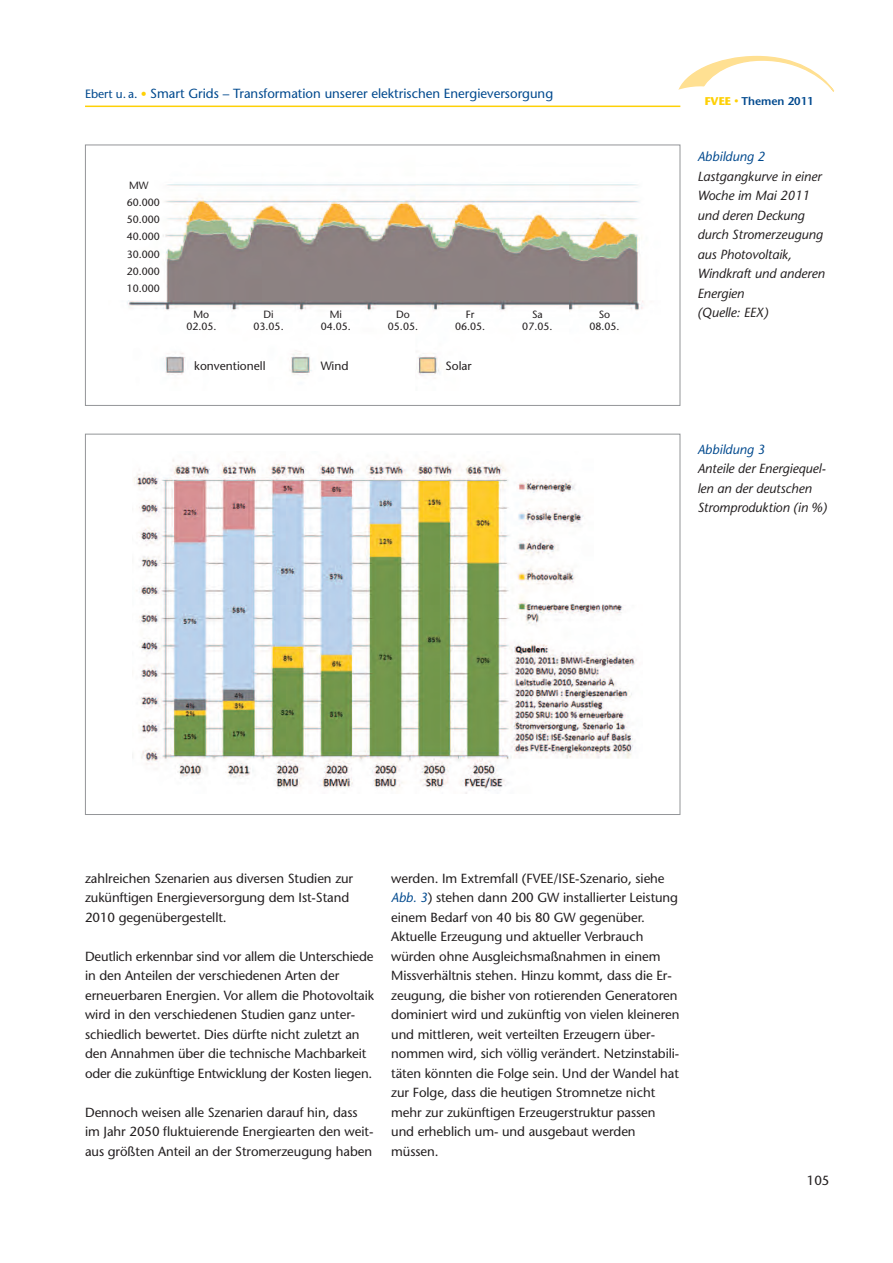
<style>
.page{position:relative;width:893px;height:1263px;background:#fff}
.page>*{position:absolute;margin:0;border:0;box-sizing:border-box;transform-origin:0 0}
.t1{font:13.2px/19.5px "Stone Sans";letter-spacing:-.005em;color:#231f20}
.t2{font:italic 13.2px/19.5px "Stone Sans";letter-spacing:-.005em;color:#231f20}
.t3{font:13.2px "Stone Sans";color:#01498e}
.t4{font:12px "Stone Sans";color:#231f20}
.t5{font:600 11.25px "Stone Sans";color:#01498e}
.t6{font:10.5px/17.1px "Stone Sans";color:#231f20}
.s1{font-size:12px}
.s2{font-size:12px;color:#fed006}
.s3{font-weight:700;color:#fed006}
.s4{font-weight:700;font-size:9px;color:#fed006}
.s5{color:#01498e}
.s6{font-style:italic;color:#01498e}
</style>
<div class="page">
<img style="left:134px;top:460px;width:503px;height:333px">
<img style="left:127px;top:184px;width:517px;height:195px">
<div style="left:85px;top:145px;width:595px;height:261px;border:1px solid #939598"></div>
<hr style="left:85px;top:106px;width:595px;height:1px;background:#fed006">
<svg style="left:678px;top:55px;width:156px;height:37px"></svg>
<p class="t3" style="left:85px;top:89px;width:470px"><span class="s1">Ebert u. a.</span> <span class="s2">•</span> Smart Grids – Transformation unserer elektrischen Energieversorgung</p>
<p class="t6" style="left:127px;top:178px;width:35px">MW<br>60.000<br>50.000<br>40.000<br>30.000<br>20.000<br>10.000</p>
<p class="t6" style="left:194px;top:306px;width:17px">Mo</p>
<p class="t6" style="left:263px;top:306px;width:12px">Di</p>
<p class="t6" style="left:330px;top:306px;width:14px">Mi</p>
<p class="t6" style="left:396px;top:306px;width:15px">Do</p>
<p class="t6" style="left:466px;top:306px;width:10px">Fr</p>
<p class="t6" style="left:532px;top:306px;width:12px">Sa</p>
<p class="t6" style="left:599px;top:306px;width:13px">So</p>
<p class="t6" style="left:186px;top:318px;width:32px">02.05.</p>
<p class="t6" style="left:254px;top:318px;width:32px">03.05.</p>
<p class="t6" style="left:321px;top:318px;width:32px">04.05.</p>
<p class="t6" style="left:388px;top:318px;width:32px">05.05.</p>
<p class="t6" style="left:455px;top:318px;width:32px">06.05.</p>
<p class="t6" style="left:522px;top:318px;width:32px">07.05.</p>
<p class="t6" style="left:589px;top:318px;width:32px">08.05.</p>
<p class="t4" style="left:194px;top:361px;width:73px">konventionell</p>
<p class="t4" style="left:321px;top:361px;width:29px">Wind</p>
<p class="t4" style="left:446px;top:361px;width:28px">Solar</p>
<p class="t5" style="left:705px;top:96px;width:110px"><span class="s3">FVEE</span> <span class="s4">•</span> Themen 2011</p>
<p class="t2" style="left:697px;top:148px;width:129px"><span class="s5">Abbildung 2<br></span>Lastgangkurve in einer<br>Woche im Mai 2011 und deren Deckung durch Stromerzeugung aus Photovoltaik,<br>Windkraft und anderen<br>Energien<br>(Quelle: EEX)</p>
<p class="t2" style="left:697px;top:441px;width:131px"><span class="s5">Abbildung 3<br></span>Anteile der Energiequel&shy;len an der deutschen<br>Stromproduktion (in %)</p>
<p class="t1" style="left:85px;top:870px;width:270px">zahlreichen Szenarien aus diversen Studien zur zukünftigen Energieversorgung dem Ist-Stand<br>2010 gegenübergestellt.</p>
<p class="t1" style="left:85px;top:948px;width:291px">Deutlich erkennbar sind vor allem die Unterschiede in den Anteilen der verschiedenen Arten der erneuerbaren Energien. Vor allem die Photovoltaik wird in den verschiedenen Studien ganz unter&shy;schiedlich bewertet. Dies dürfte nicht zuletzt an den Annahmen über die technische Machbarkeit oder die zukünftige Entwicklung der Kosten liegen.</p>
<p class="t1" style="left:85px;top:1104px;width:290px">Dennoch weisen alle Szenarien darauf hin, dass im Jahr 2050 fluktuierende Energiearten den weit&shy;aus größten Anteil an der Stromerzeugung haben</p>
<p class="t1" style="left:391px;top:870px;width:290px">werden. Im Extremfall (FVEE/ISE-Szenario, siehe <span class="s6">Abb. 3</span>) stehen dann 200 GW installierter Leistung einem Bedarf von 40 bis 80 GW gegenüber.<br>Aktuelle Erzeugung und aktueller Verbrauch würden ohne Ausgleichs maßnahmen in einem Missverhältnis stehen. Hinzu kommt, dass die Er&shy;zeugung, die bisher von rotierenden Generatoren dominiert wird und zukünftig von vielen kleineren und mittleren, weit verteilten Erzeugern über&shy;nommen wird, sich völlig verändert. Netzin stabili&shy;täten könnten die Folge sein. Und der Wandel hat zur Folge, dass die heutigen Stromnetze nicht mehr zur zukünftigen Erzeugerstruktur passen und erheblich um- und ausgebaut werden müssen.</p>
<p class="t1" style="left:807px;top:1172px;width:24px">105</p>
</div>
